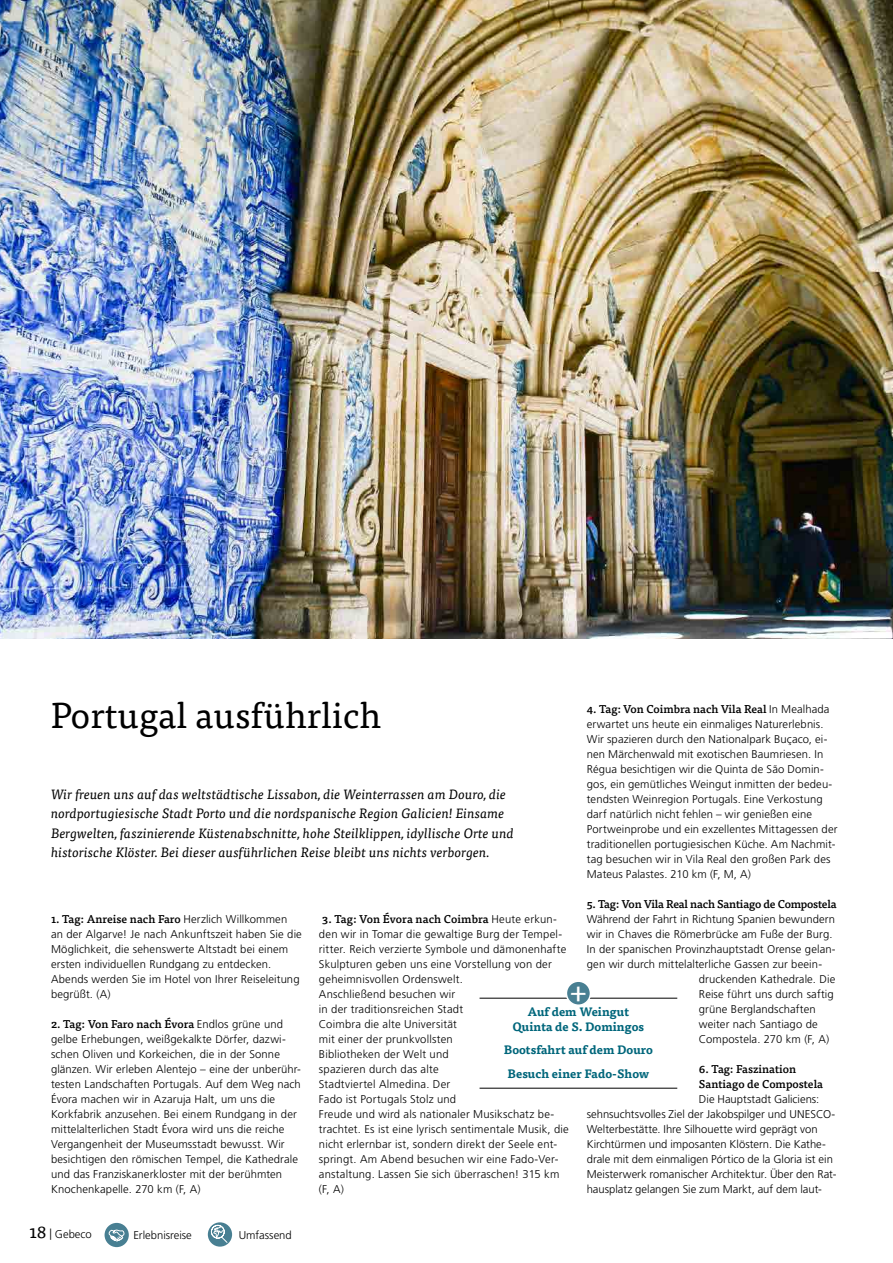
<style>
.page{position:relative;width:893px;height:1263px;background:#fff}
.page>*{position:absolute;margin:0;border:0;box-sizing:border-box;transform-origin:0 0}
.t1{font:36px "Tisa OT";color:#000}
.t2{font:30px "Tisa OT";color:#fff}
.t3{font:18px "Tisa OT";color:#000}
.t4{font:italic 13.5px/19.5px "Tisa OT";letter-spacing:.005em;color:#000}
.t5{font:700 12px/15px "Tisa OT";color:#00667b;text-align:center}
.t6{font:300 11.25px/15px "Frutiger LT Pro";letter-spacing:.01em;color:#000}
.t7{font:500 11.25px/15px "Tisa OT";color:#000}
.t8{font:500 11.25px "Tisa OT";letter-spacing:-.02em;color:#000}
.s1{font-family:"Frutiger LT Pro";font-weight:300}
.s2{font-family:"Frutiger LT Pro";font-weight:300;font-size:11.25px}
</style>
<div class="page">
<img style="left:0;top:0;width:893px;height:638px">
<hr style="left:480px;top:1088px;width:197px;height:1px;background:#000">
<hr style="left:480px;top:998px;width:197px;height:1px;background:#000">
<div style="left:566px;top:981px;width:24px;height:24px;background:#487f92;border-radius:50%"></div>
<div style="left:566px;top:980px;width:25px;height:26px;border:2px solid #fff;border-radius:50%"></div>
<div style="left:105px;top:1223px;width:24px;height:24px;background:#487f92;border-radius:50%"></div>
<svg style="left:108px;top:1229px;width:17px;height:13px"></svg>
<div style="left:208px;top:1222px;width:24px;height:24px;background:#487f92;border-radius:50%"></div>
<svg style="left:211px;top:1224px;width:17px;height:19px"></svg>
<h1 class="t1" style="left:51px;top:694px;width:332px">Portugal ausführlich</h1>
<p class="t7" style="left:587px;top:702px;width:244px">4. Tag: Von Coimbra nach Vila Real <span class="s1">In Mealhada</span></p>
<p class="t6" style="left:587px;top:717px;width:252px">erwartet uns heute ein einmaliges Naturerlebnis.<br>Wir spazieren durch den Nationalpark Buçaco, ei&shy;nen Märchenwald mit exotischen Baumriesen. In Régua besichtigen wir die Quinta de São Domin&shy;gos, ein gemütliches Weingut inmitten der bedeu&shy;tendsten Weinregion Portugals. Eine Verkostung darf natürlich nicht fehlen – wir genießen eine Portweinprobe und ein exzellentes Mittagessen der traditionellen portugiesischen Küche. Am Nachmit&shy;tag besuchen wir in Vila Real den großen Park des Mateus Palastes. 210 km (F, M, A)</p>
<p class="t8" style="left:587px;top:897px;width:251px">5. Tag: Von Vila Real nach Santiago de Compostela</p>
<p class="t6" style="left:587px;top:912px;width:250px">Während der Fahrt in Richtung Spanien bewundern</p>
<p class="t6" style="left:587px;top:927px;width:247px">wir in Chaves die Römerbrücke am Fuße der Burg.</p>
<p class="t6" style="left:587px;top:942px;width:250px">In der spanischen Provinzhauptstadt Orense gelan-</p>
<p class="t6" style="left:587px;top:957px;width:237px">gen wir durch mittelalterliche Gassen zur beein-</p>
<p class="t6" style="left:699px;top:972px;width:138px">druckenden Kathedrale. Die</p>
<p class="t6" style="left:699px;top:987px;width:136px">Reise führt uns durch saftig</p>
<p class="t6" style="left:699px;top:1002px;width:118px">grüne Berglandschaften</p>
<p class="t6" style="left:699px;top:1017px;width:120px">weiter nach Santiago de</p>
<p class="t6" style="left:699px;top:1032px;width:132px">Compostela. 270 km (F, A)</p>
<p class="t7" style="left:699px;top:1062px;width:126px">6. Tag: Faszination<br>Santiago de Compostela</p>
<p class="t6" style="left:587px;top:1092px;width:251px;text-indent:112px">Die Hauptstadt Galiciens: sehnsuchtsvolles Ziel der Jakobspilger und UNESCO-Welterbestätte. Ihre Silhouette wird geprägt von Kirchtürmen und imposanten Klöstern. Die Kathe&shy;drale mit dem einmaligen Pórtico de la Gloria ist ein Meisterwerk romanischer Architektur. Über den Rat&shy;hausplatz gelangen Sie zum Markt, auf dem laut-</p>
<p class="t4" style="left:51px;top:784px;width:464px">Wir freuen uns auf das weltstädtische Lissabon, die Weinterrassen am Douro, die nordportugiesische Stadt Porto und die nordspanische Region Galicien! Einsame Bergwelten, faszinierende Küstenabschnitte, hohe Steilklippen, idyllische Orte und historische Klöster. Bei dieser ausführlichen Reise bleibt uns nichts verborgen.</p>
<p class="t7" style="left:322px;top:912px;width:236px">3. Tag: Von Évora nach Coimbra <span class="s1">Heute erkun-</span></p>
<p class="t6" style="left:319px;top:927px;width:251px">den wir in Tomar die gewaltige Burg der Tempel&shy;ritter. Reich verzierte Symbole und dämonenhafte Skulpturen geben uns eine Vorstellung von der geheimnisvollen Ordenswelt.<br>Anschließend besuchen wir<br>in der traditionsreichen Stadt<br>Coimbra die alte Universität<br>mit einer der prunkvollsten<br>Bibliotheken der Welt und<br>spazieren durch das alte<br>Stadtviertel Almedina. Der<br>Fado ist Portugals Stolz und<br>Freude und wird als nationaler Musikschatz be&shy;trachtet. Es ist eine lyrisch sentimentale Musik, die nicht erlernbar ist, sondern direkt der Seele ent&shy;springt. Am Abend besuchen wir eine Fado-Ver&shy;anstaltung. Lassen Sie sich überraschen! 315 km (F, A)</p>
<p class="t7" style="left:51px;top:912px;width:238px">1. Tag: Anreise nach Faro <span class="s1">Herzlich Willkommen</span></p>
<p class="t6" style="left:51px;top:927px;width:252px">an der Algarve! Je nach Ankunftszeit haben Sie die Möglichkeit, die sehenswerte Altstadt bei einem ersten individuellen Rundgang zu entdecken.<br>Abends werden Sie im Hotel von Ihrer Reiseleitung begrüßt. (A)</p>
<p class="t7" style="left:51px;top:1017px;width:233px">2. Tag: Von Faro nach Évora <span class="s1">Endlos grüne und</span></p>
<p class="t6" style="left:51px;top:1032px;width:252px">gelbe Erhebungen, weißgekalkte Dörfer, dazwi&shy;schen Oliven und Korkeichen, die in der Sonne glänzen. Wir erleben Alentejo – eine der unberühr&shy;testen Landschaften Portugals. Auf dem Weg nach Évora machen wir in Azaruja Halt, um uns die Korkfabrik anzusehen. Bei einem Rundgang in der mittelalterlichen Stadt Évora wird uns die reiche Vergangenheit der Museumsstadt bewusst. Wir besichtigen den römischen Tempel, die Kathedrale und das Franziskanerkloster mit der berühmten Knochenkapelle. 270 km (F, A)</p>
<h2 class="t2" style="left:570px;top:973px;width:19px">+</h2>
<p class="t5" style="left:513px;top:1004px;width:133px">Auf dem Weingut<br>Quinta de S. Domingos</p>
<p class="t5" style="left:504px;top:1038px;width:151px;line-height:23.5px">Bootsfahrt auf dem Douro<br>Besuch einer Fado-Show</p>
<h3 class="t3" style="left:29px;top:1221px;width:24px">18 <span class="s2">|</span></h3>
<p class="t6" style="left:55px;top:1227px;width:38px">Gebeco</p>
<p class="t6" style="left:133px;top:1227px;width:60px">Erlebnisreise</p>
<p class="t6" style="left:239px;top:1227px;width:55px">Umfassend</p>
</div>
